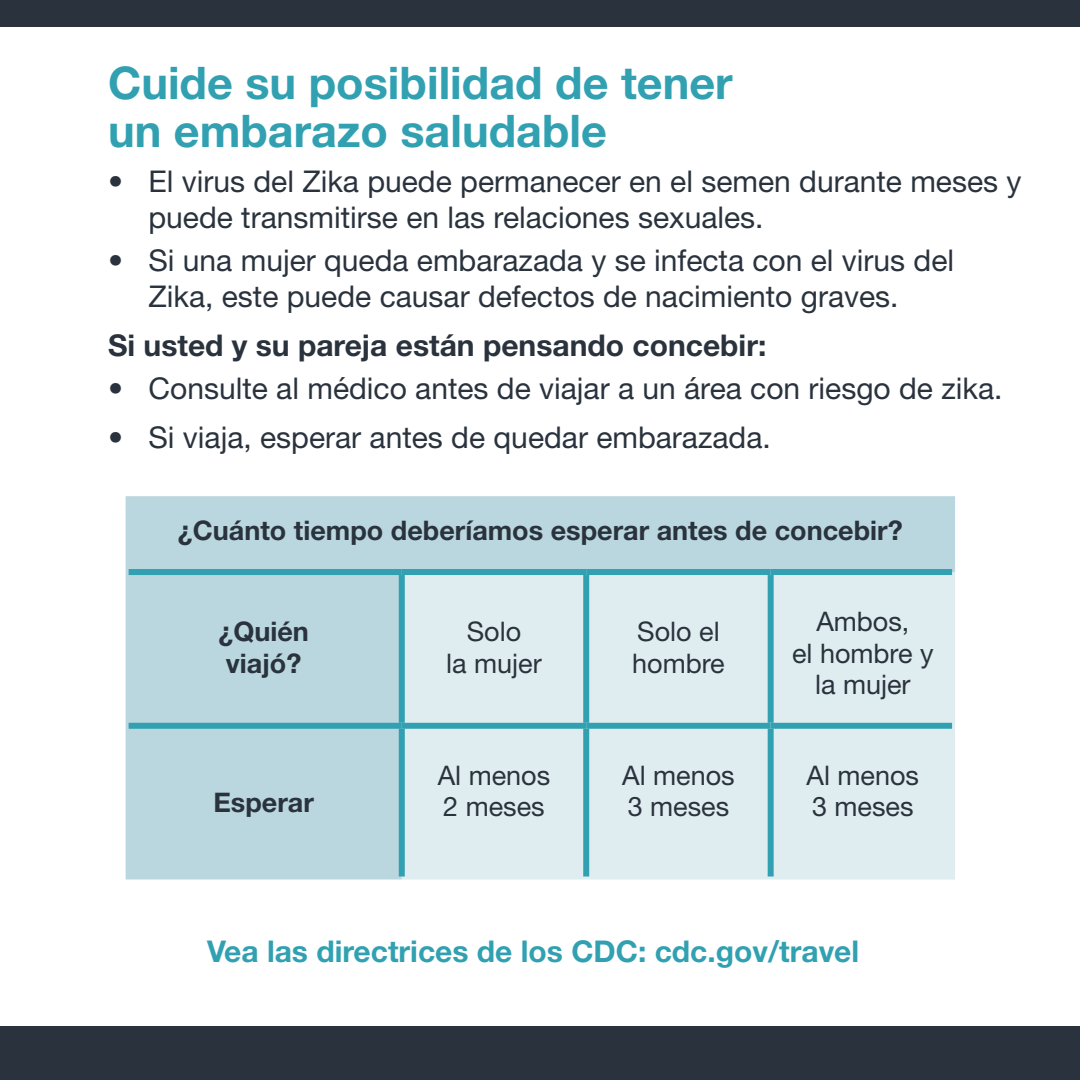
<style>
.page{position:relative;width:1080px;height:1080px;background:#fff}
.page>*{position:absolute;margin:0;border:0;box-sizing:border-box;transform-origin:0 0}
.P_Blue{font:700 45px/48px "Helvetica Neue LT Std";color:#31a1b2}
.t1{font:30px/36px "Helvetica Neue LT Std";color:#2a333d}
.P_blue_blue{font:700 30px "Helvetica Neue LT Std";color:#31a1b2}
.P_bold{font:700 30px "Helvetica Neue LT Std";color:#2a333d}
.Body_Bullets{font:27px "Helvetica Neue LT Std";color:#2a333d}
.Paragraph_Style_1{font:700 27px "Helvetica Neue LT Std";color:#2a333d}
.Body_Bullets-2{font:700 27px "Helvetica Neue LT Std";color:#2a333d}
</style>
<div class="page">
<div style="left:0;top:0;width:1080px;height:27px;background:#2a333d"></div>
<div style="left:126px;top:496px;width:829px;height:384px;background:#bad7df"></div>
<div style="left:402px;top:572px;width:553px;height:308px;background:#e0edf0"></div>
<div style="left:583px;top:575px;width:6px;height:148px;background:#31a1b2"></div>
<div style="left:768px;top:575px;width:6px;height:148px;background:#31a1b2"></div>
<div style="left:129px;top:723px;width:273px;height:6px;background:#31a1b2"></div>
<div style="left:402px;top:723px;width:184px;height:6px;background:#31a1b2"></div>
<div style="left:586px;top:723px;width:185px;height:6px;background:#31a1b2"></div>
<div style="left:583px;top:729px;width:6px;height:148px;background:#31a1b2"></div>
<div style="left:771px;top:723px;width:181px;height:6px;background:#31a1b2"></div>
<div style="left:768px;top:729px;width:6px;height:148px;background:#31a1b2"></div>
<div style="left:399px;top:575px;width:6px;height:148px;background:#31a1b2"></div>
<div style="left:399px;top:729px;width:6px;height:148px;background:#31a1b2"></div>
<div style="left:129px;top:569px;width:273px;height:6px;background:#31a1b2"></div>
<div style="left:402px;top:569px;width:184px;height:6px;background:#31a1b2"></div>
<div style="left:586px;top:569px;width:185px;height:6px;background:#31a1b2"></div>
<div style="left:771px;top:569px;width:181px;height:6px;background:#31a1b2"></div>
<div style="left:0;top:1026px;width:1080px;height:54px;background:#2a333d"></div>
<p class="P_Blue" style="left:108px;top:58px;width:626px">Cuide su posibilidad de tener un embarazo saludable</p>
<p class="t1" style="left:148px;top:163px;width:875px;text-indent:-40px">• El virus del Zika puede permanecer en el semen durante meses y puede transmitirse en las relaciones sexuales.</p>
<p class="t1" style="left:108px;top:242px;width:848px;text-align:center">• Si una mujer queda embarazada y se infecta con el virus del<br>Zika, este puede causar defectos de nacimiento graves.</p>
<p class="P_bold" style="left:108px;top:327px;width:660px">Si usted y su pareja están pensando concebir:</p>
<p class="t1" style="left:108px;top:370px;width:896px">• Consulte al médico antes de viajar a un área con riesgo de zika.</p>
<p class="t1" style="left:108px;top:419px;width:664px">• Si viaja, esperar antes de quedar embarazada.</p>
<p class="Paragraph_Style_1" style="left:178px;top:514px;width:726px">¿Cuánto tiempo deberíamos esperar antes de concebir?</p>
<p class="Body_Bullets-2" style="left:218px;top:615px;width:92px">¿Quién</p>
<p class="Body_Bullets-2" style="left:226px;top:647px;width:77px">viajó?</p>
<p class="Body_Bullets-2" style="left:213px;top:786px;width:102px">Esperar</p>
<p class="Body_Bullets" style="left:467px;top:616px;width:56px">Solo</p>
<p class="Body_Bullets" style="left:446px;top:647px;width:97px">la mujer</p>
<p class="Body_Bullets" style="left:438px;top:759px;width:114px">Al menos</p>
<p class="Body_Bullets" style="left:443px;top:791px;width:103px">2 meses</p>
<p class="Body_Bullets" style="left:637px;top:616px;width:84px">Solo el</p>
<p class="Body_Bullets" style="left:632px;top:647px;width:94px">hombre</p>
<p class="Body_Bullets" style="left:622px;top:759px;width:114px">Al menos</p>
<p class="Body_Bullets" style="left:628px;top:791px;width:103px">3 meses</p>
<p class="Body_Bullets" style="left:816px;top:605px;width:95px">Ambos,</p>
<p class="Body_Bullets" style="left:792px;top:637px;width:143px">el hombre y</p>
<p class="Body_Bullets" style="left:815px;top:668px;width:97px">la mujer</p>
<p class="Body_Bullets" style="left:807px;top:759px;width:114px">Al menos</p>
<p class="Body_Bullets" style="left:812px;top:791px;width:103px">3 meses</p>
<p class="P_blue_blue" style="left:207px;top:933px;width:654px">Vea las directrices de los CDC: cdc.gov/travel</p>
</div>
